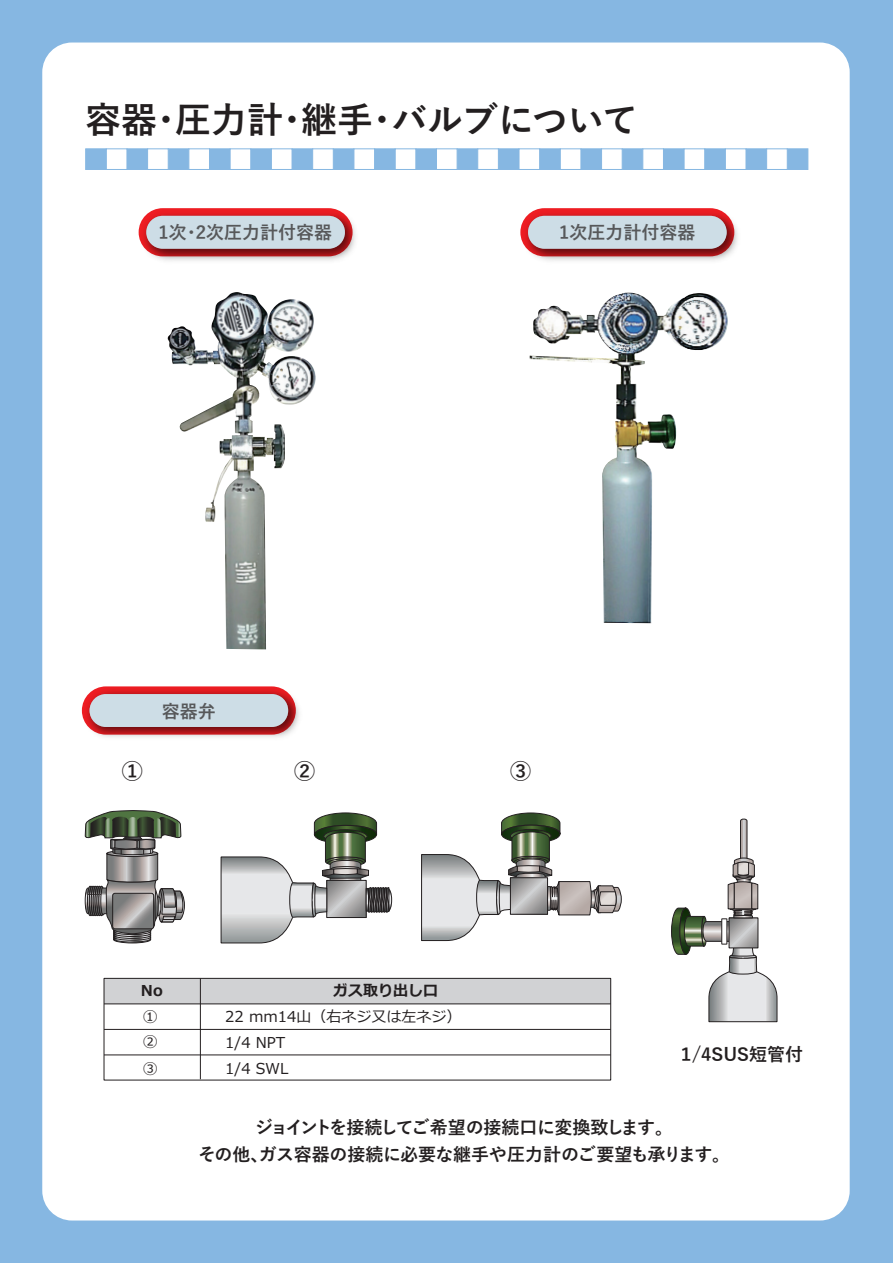
<style>
.page{position:relative;width:893px;height:1263px;background:#86b7e2}
.page>*{position:absolute;margin:0;border:0;box-sizing:border-box;transform-origin:0 0}
.t1{font:700 36px "Yu Gothic";letter-spacing:-.005em;color:#231f20}
.t2{font:700 21px "Yu Gothic";color:#231f20}
.t3{font:700 18px/27px "Yu Gothic";letter-spacing:-.01em;color:#231f20;text-align:center}
.t4{font:700 18px "Yu Gothic";color:#57585a}
.t5{font:15px/25.8px "Meiryo";color:#231f20}
.t6{font:700 15px "Meiryo";color:#231f20}
</style>
<div class="page">
<div style="left:42px;top:43px;width:808px;height:1177px;background:#fff;border-radius:30px"></div>
<div style="left:104px;top:978px;width:507px;height:26px;background:#d1d2d4"></div>
<div style="left:104px;top:978px;width:507px;height:102px;border:1px solid #231f20"></div>
<hr style="left:104px;top:1003px;width:507px;height:1px;background:#231f20">
<hr style="left:104px;top:1029px;width:507px;height:1px;background:#231f20">
<hr style="left:104px;top:1054px;width:507px;height:1px;background:#231f20">
<hr style="left:200px;top:978px;width:1px;height:101px;background:#231f20">
<div style="left:85px;top:148px;width:22px;height:22px;background:#86b7e2;border:1px solid #86b7e2"></div>
<div style="left:168px;top:148px;width:21px;height:22px;background:#86b7e2;border:1px solid #86b7e2"></div>
<div style="left:127px;top:148px;width:21px;height:22px;background:#86b7e2;border:1px solid #86b7e2"></div>
<div style="left:209px;top:148px;width:21px;height:22px;background:#86b7e2;border:1px solid #86b7e2"></div>
<div style="left:250px;top:148px;width:22px;height:22px;background:#86b7e2;border:1px solid #86b7e2"></div>
<div style="left:292px;top:148px;width:21px;height:22px;background:#86b7e2;border:1px solid #86b7e2"></div>
<div style="left:374px;top:148px;width:22px;height:22px;background:#86b7e2;border:1px solid #86b7e2"></div>
<div style="left:333px;top:148px;width:21px;height:22px;background:#86b7e2;border:1px solid #86b7e2"></div>
<div style="left:415px;top:148px;width:22px;height:22px;background:#86b7e2;border:1px solid #86b7e2"></div>
<div style="left:457px;top:148px;width:21px;height:22px;background:#86b7e2;border:1px solid #86b7e2"></div>
<div style="left:498px;top:148px;width:21px;height:22px;background:#86b7e2;border:1px solid #86b7e2"></div>
<div style="left:580px;top:148px;width:22px;height:22px;background:#86b7e2;border:1px solid #86b7e2"></div>
<div style="left:539px;top:148px;width:22px;height:22px;background:#86b7e2;border:1px solid #86b7e2"></div>
<div style="left:622px;top:148px;width:21px;height:22px;background:#86b7e2;border:1px solid #86b7e2"></div>
<div style="left:663px;top:148px;width:21px;height:22px;background:#86b7e2;border:1px solid #86b7e2"></div>
<div style="left:704px;top:148px;width:22px;height:22px;background:#86b7e2;border:1px solid #86b7e2"></div>
<div style="left:746px;top:148px;width:21px;height:22px;background:#86b7e2;border:1px solid #86b7e2"></div>
<div style="left:787px;top:148px;width:21px;height:22px;background:#86b7e2;border:1px solid #86b7e2"></div>
<div style="left:106px;top:148px;width:21px;height:22px;background:#fff;border:1px solid #86b7e2"></div>
<div style="left:188px;top:148px;width:22px;height:22px;background:#fff;border:1px solid #86b7e2"></div>
<div style="left:147px;top:148px;width:22px;height:22px;background:#fff;border:1px solid #86b7e2"></div>
<div style="left:230px;top:148px;width:21px;height:22px;background:#fff;border:1px solid #86b7e2"></div>
<div style="left:271px;top:148px;width:21px;height:22px;background:#fff;border:1px solid #86b7e2"></div>
<div style="left:312px;top:148px;width:22px;height:22px;background:#fff;border:1px solid #86b7e2"></div>
<div style="left:395px;top:148px;width:21px;height:22px;background:#fff;border:1px solid #86b7e2"></div>
<div style="left:354px;top:148px;width:21px;height:22px;background:#fff;border:1px solid #86b7e2"></div>
<div style="left:436px;top:148px;width:21px;height:22px;background:#fff;border:1px solid #86b7e2"></div>
<div style="left:477px;top:148px;width:22px;height:22px;background:#fff;border:1px solid #86b7e2"></div>
<div style="left:519px;top:148px;width:21px;height:22px;background:#fff;border:1px solid #86b7e2"></div>
<div style="left:601px;top:148px;width:22px;height:22px;background:#fff;border:1px solid #86b7e2"></div>
<div style="left:560px;top:148px;width:21px;height:22px;background:#fff;border:1px solid #86b7e2"></div>
<div style="left:642px;top:148px;width:22px;height:22px;background:#fff;border:1px solid #86b7e2"></div>
<div style="left:684px;top:148px;width:21px;height:22px;background:#fff;border:1px solid #86b7e2"></div>
<div style="left:725px;top:148px;width:21px;height:22px;background:#fff;border:1px solid #86b7e2"></div>
<div style="left:766px;top:148px;width:22px;height:22px;background:#fff;border:1px solid #86b7e2"></div>
<img style="left:138px;top:208px;width:218px;height:53px">
<div style="left:146px;top:216px;width:199px;height:33px;background:#cddde6;border-radius:16px"></div>
<img style="left:81px;top:686px;width:218px;height:51px">
<div style="left:90px;top:694px;width:198px;height:33px;background:#cddde6;border-radius:16px"></div>
<img style="left:520px;top:208px;width:218px;height:53px">
<div style="left:528px;top:216px;width:199px;height:33px;background:#cddde6;border-radius:16px"></div>
<svg style="left:85px;top:810px;width:100px;height:133px"></svg>
<svg style="left:421px;top:812px;width:201px;height:129px"></svg>
<svg style="left:221px;top:812px;width:171px;height:131px"></svg>
<svg style="left:671px;top:818px;width:106px;height:204px"></svg>
<div style="left:722px;top:919px;width:5px;height:25px;background:#fff"></div>
<div style="left:721px;top:918px;width:6px;height:26px;border:1px solid #231f20"></div>
<img style="left:168px;top:292px;width:148px;height:357px">
<img style="left:530px;top:293px;width:198px;height:330px">
<h1 class="t1" style="left:85px;top:100px;width:554px">容器・圧力計・継手・バルブについて</h1>
<p class="t4" style="left:159px;top:223px;width:175px">1次・2次圧力計付容器</p>
<p class="t4" style="left:559px;top:223px;width:138px">1次圧力計付容器</p>
<p class="t4" style="left:162px;top:701px;width:55px">容器弁</p>
<p class="t2" style="left:122px;top:760px;width:22px">①</p>
<p class="t2" style="left:294px;top:760px;width:22px">②</p>
<p class="t2" style="left:510px;top:760px;width:22px">③</p>
<p class="t6" style="left:141px;top:980px;width:23px">No</p>
<p class="t6" style="left:333px;top:980px;width:106px">ガス取り出し口</p>
<p class="t5" style="left:143px;top:1004px;width:16px">①</p>
<p class="t5" style="left:225px;top:1004px;width:238px">22 mm14山（右ネジ又は左ネジ）<br>1/4 NPT<br>1/4 SWL</p>
<p class="t5" style="left:143px;top:1029px;width:16px;line-height:27px">②<br>③</p>
<p class="t3" style="left:677px;top:1041px;width:128px">１/4SUS短管付</p>
<p class="t3" style="left:198px;top:1114px;width:534px">ジョイントを接続してご希望の接続口に変換致します。<br>その他、ガス容器の接続に必要な継手や圧力計のご要望も承ります。</p>
</div>
